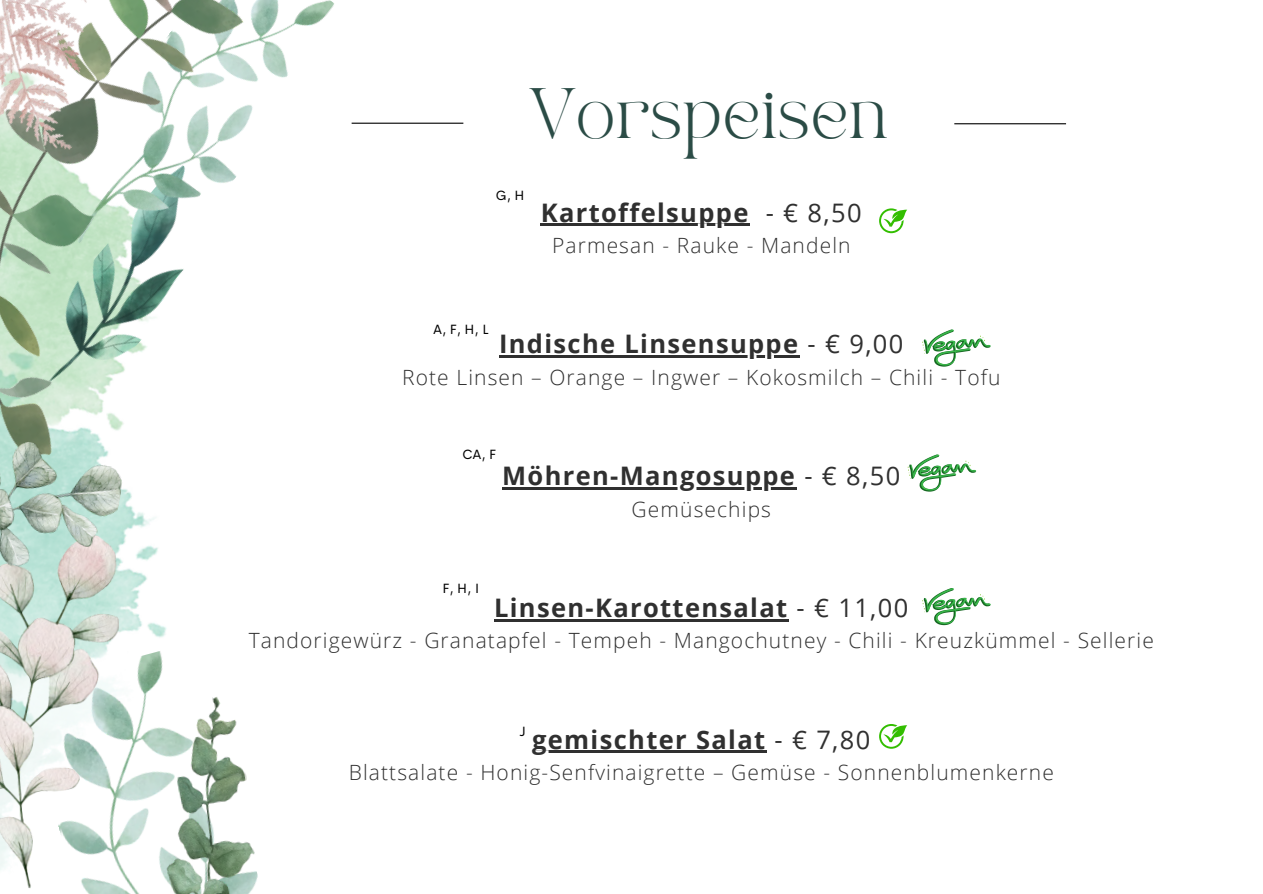
<style>
.page{position:relative;width:1263px;height:894px;background:#fff}
.page>*{position:absolute;margin:0;border:0;box-sizing:border-box;transform-origin:0 0}
.t1{font:49.8px "TAN PEARL Regular";color:#2b4c46}
.t2{font:700 25.5px "Open Sans";letter-spacing:.055em;color:#303030}
.t3{font:300 21px "Open Sans";letter-spacing:.055em;color:#303030}
.t4{font:13.5px "Cerebri Sans";color:#000}
.s1{font-weight:400}
</style>
<div class="page">
<img style="left:127px;top:489px;width:40px;height:149px">
<hr style="left:954px;top:123px;width:112px;height:1px;background:#000">
<hr style="left:352px;top:123px;width:111px;height:1px;background:#000">
<hr style="left:541px;top:224px;width:209px;height:2px;background:#303030">
<hr style="left:499px;top:355px;width:300px;height:3px;background:#303030">
<hr style="left:502px;top:487px;width:294px;height:2px;background:#303030">
<hr style="left:494px;top:619px;width:295px;height:2px;background:#303030">
<hr style="left:532px;top:750px;width:234px;height:2px;background:#303030">
<img style="left:85px;top:651px;width:78px;height:242px">
<img style="left:0;top:0;width:357px;height:416px">
<img style="left:0;top:713px;width:122px;height:177px">
<img style="left:122px;top:694px;width:136px;height:199px">
<img style="left:0;top:416px;width:127px;height:297px">
<img style="left:0;top:0;width:244px;height:175px">
<svg style="left:922px;top:329px;width:69px;height:37px"></svg>
<svg style="left:879px;top:208px;width:28px;height:25px"></svg>
<svg style="left:908px;top:454px;width:68px;height:37px"></svg>
<svg style="left:922px;top:588px;width:69px;height:37px"></svg>
<svg style="left:879px;top:724px;width:28px;height:24px"></svg>
<p class="t1" style="left:529px;top:87px;width:360px">Vorspeisen</p>
<h3 class="t4" style="left:496px;top:187px;width:30px">G, H</h3>
<p class="t2" style="left:541px;top:194px;width:322px">Kartoffelsuppe <span class="s1">- € 8,50</span></p>
<p class="t3" style="left:552px;top:231px;width:300px">Parmesan - Rauke - Mandeln</p>
<p class="t4" style="left:433px;top:320px;width:57px">A, F, H, L</p>
<p class="t2" style="left:499px;top:326px;width:406px">Indische Linsensuppe <span class="s1">- € 9,00</span></p>
<p class="t3" style="left:402px;top:362px;width:600px">Rote Linsen – Orange – Ingwer – Kokosmilch – Chili - Tofu</p>
<p class="t4" style="left:462px;top:445px;width:35px">CA, F</p>
<p class="t2" style="left:502px;top:457px;width:400px">Möhren-Mangosuppe <span class="s1">- € 8,50</span></p>
<p class="t3" style="left:632px;top:494px;width:141px">Gemüsechips</p>
<p class="t4" style="left:442px;top:579px;width:38px">F, H, I</p>
<p class="t2" style="left:494px;top:589px;width:416px">Linsen-Karottensalat <span class="s1">- € 11,00</span></p>
<p class="t3" style="left:249px;top:625px;width:907px">Tandorigewürz - Granatapfel - Tempeh - Mangochutney - Chili - Kreuzkümmel - Sellerie</p>
<p class="t4" style="left:519px;top:722px;width:8px">J</p>
<p class="t2" style="left:532px;top:721px;width:340px">gemischter Salat <span class="s1">- € 7,80</span></p>
<p class="t3" style="left:349px;top:757px;width:707px">Blattsalate - Honig-Senfvinaigrette – Gemüse - Sonnenblumenkerne</p>
</div>
